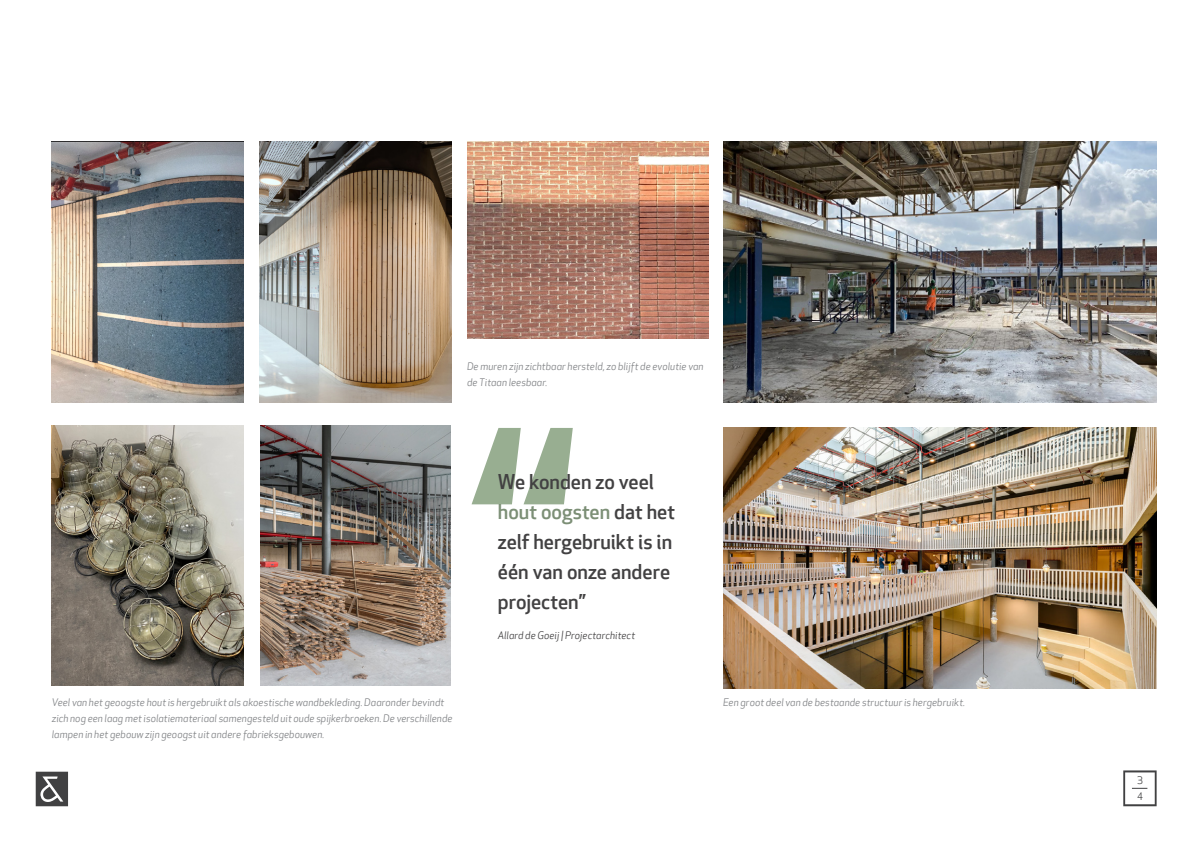
<style>
.page{position:relative;width:1191px;height:842px;background:#fff}
.page>*{position:absolute;margin:0;border:0;box-sizing:border-box;transform-origin:0 0}
.t1{font:500 20px/30px "Apex Braaksma Roos";color:#424142}
.t2{font:italic 10px/16px "Apex Braaksma Roos";letter-spacing:.005em;color:#818386}
.t3{font:italic 10px "Apex Braaksma Roos";letter-spacing:.005em;color:#424142}
.t4{font:10px/16.2px "Apex Braaksma Roos";color:#414142}
.s1{color:#7c8f76}
</style>
<div class="page">
<img style="left:723px;top:142px;width:434px;height:260px">
<img style="left:723px;top:428px;width:434px;height:260px">
<img style="left:52px;top:142px;width:192px;height:260px">
<img style="left:259px;top:142px;width:192px;height:260px">
<img style="left:467px;top:142px;width:242px;height:196px">
<img style="left:52px;top:425px;width:192px;height:261px">
<img style="left:261px;top:425px;width:189px;height:261px">
<svg style="left:471px;top:428px;width:102px;height:76px"></svg>
<svg style="left:36px;top:772px;width:32px;height:34px"></svg>
<svg style="left:1123px;top:770px;width:33px;height:36px"></svg>
<p class="t2" style="left:467px;top:359px;width:238px">De muren zijn zichtbaar hersteld, zo blijft de evolutie van de Titaan leesbaar.</p>
<h1 class="t1" style="left:498px;top:467px;width:179px">We konden zo veel <span class="s1">hout oogsten</span> dat het zelf hergebruikt is in één van onze andere projecten”</h1>
<p class="t3" style="left:498px;top:629px;width:139px">Allard de Goeij | Projectarchitect</p>
<p class="t2" style="left:52px;top:695px;width:402px">Veel van het geoogste hout is hergebruikt als akoestische wandbekleding. Daaronder bevindt zich nog een laag met isolatiemateriaal samengesteld uit oude spijkerbroeken. De verschillende lampen in het gebouw zijn geoogst uit andere fabrieksgebouwen.</p>
<p class="t2" style="left:723px;top:695px;width:243px">Een groot deel van de bestaande structuur is hergebruikt.</p>
<p class="t4" style="left:1137px;top:772px;width:8px">3<br>4</p>
</div>
